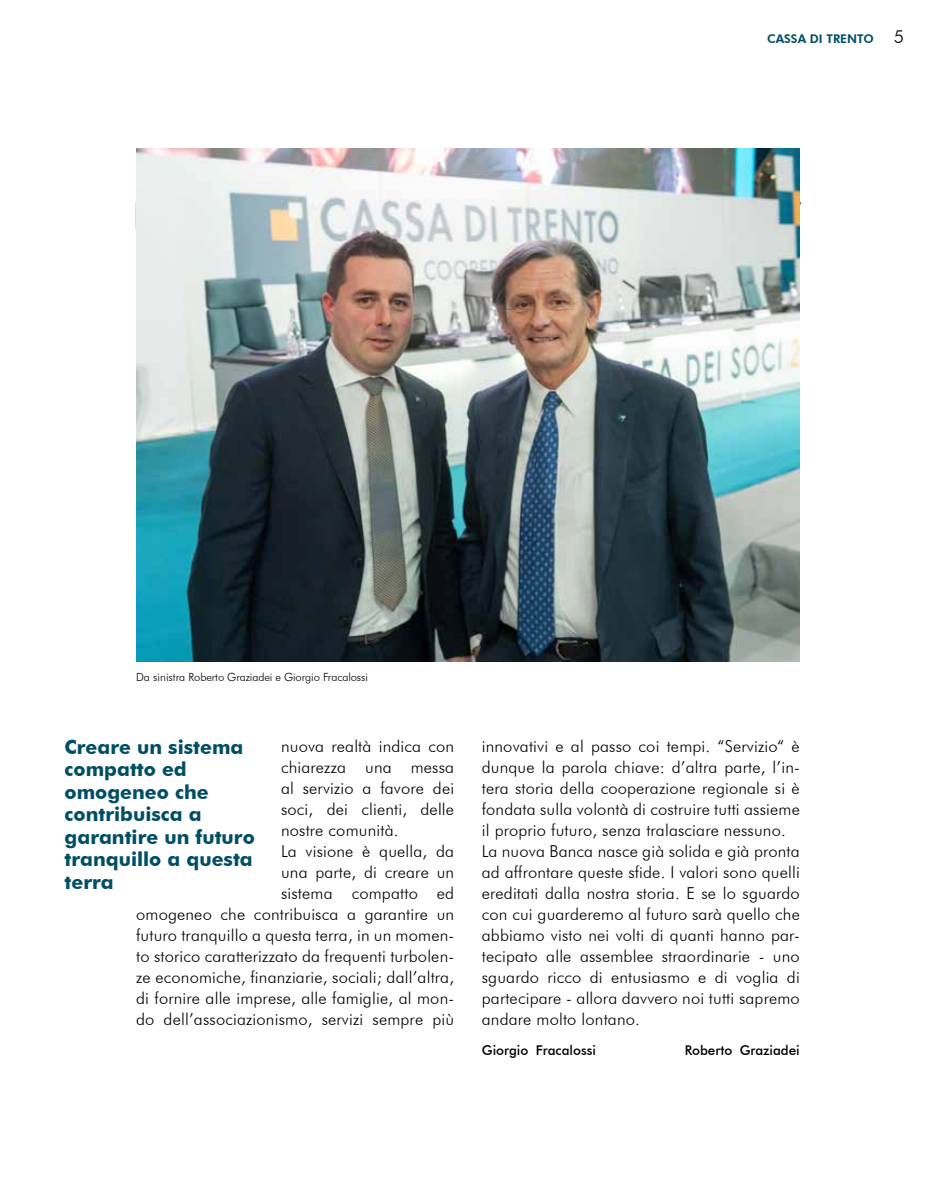
<style>
.page{position:relative;width:936px;height:1191px;background:#fff}
.page>*{position:absolute;margin:0;border:0;box-sizing:border-box;transform-origin:0 0}
.t1{font:700 19.5px/22.5px "Futura BT";color:#004e65}
.t2{font:300 16.5px/21px "Futura BT";letter-spacing:.01em;color:#000}
.t3{font:500 13.5px "Futura BT";color:#000}
.t4{font:800 12px "Futura BT";color:#004e65}
.t5{font:300 11.25px "Futura BT";letter-spacing:-.01em;color:#000}
.s1{font-weight:300;font-size:18px;color:#000}
</style>
<div class="page">
<img style="left:136px;top:149px;width:663px;height:512px">
<p class="t4" style="left:767px;top:31px;width:138px">CASSA DI TRENTO <span class="s1">5</span></p>
<p class="t5" style="left:136px;top:670px;width:233px">Da sinistra Roberto Graziadei e Giorgio Fracalossi</p>
<p class="t2" style="left:281px;top:735px;width:175px">nuova realtà indica con</p>
<p class="t2" style="left:281px;top:756px;width:175px">chiarezza una messa</p>
<p class="t2" style="left:281px;top:777px;width:175px">al servizio a favore dei</p>
<p class="t2" style="left:281px;top:798px;width:174px">soci, dei clienti, delle</p>
<p class="t2" style="left:281px;top:819px;width:119px">nostre comunità.</p>
<p class="t2" style="left:281px;top:840px;width:175px">La visione è quella, da</p>
<p class="t2" style="left:281px;top:861px;width:174px">una parte, di creare un</p>
<p class="t2" style="left:281px;top:882px;width:174px">sistema compatto ed</p>
<p class="t2" style="left:136px;top:903px;width:319px">omogeneo che contribuisca a garantire un</p>
<p class="t2" style="left:136px;top:924px;width:319px">futuro tranquillo a questa terra, in un momen-</p>
<p class="t2" style="left:136px;top:945px;width:319px">to storico caratterizzato da frequenti turbolen-</p>
<p class="t2" style="left:136px;top:966px;width:319px">ze economiche, finanziarie, sociali; dall’altra,</p>
<p class="t2" style="left:136px;top:987px;width:319px">di fornire alle imprese, alle famiglie, al mon-</p>
<p class="t2" style="left:136px;top:1008px;width:319px">do dell’associazionismo, servizi sempre più</p>
<p class="t1" style="left:65px;top:735px;width:192px">Creare un sistema compatto ed omogeneo che contribuisca a garantire un futuro tranquillo a questa terra</p>
<p class="t2" style="left:482px;top:735px;width:319px">innovativi e al passo coi tempi. “Servizio“ è dunque la parola chiave: d’altra parte, l’in&shy;tera storia della cooperazione regionale si è fondata sulla volontà di costruire tutti assieme il proprio futuro, senza tralasciare nessuno.<br>La nuova Banca nasce già solida e già pronta ad affrontare queste sfide. I valori sono quelli ereditati dalla nostra storia. E se lo sguardo con cui guarderemo al futuro sarà quello che abbiamo visto nei volti di quanti hanno par&shy;tecipato alle assemblee straordinarie - uno sguardo ricco di entusiasmo e di voglia di partecipare - allora davvero noi tutti sapremo andare molto lontano.</p>
<p class="t3" style="left:482px;top:1041px;width:116px">Giorgio Fracalossi</p>
<p class="t3" style="left:684px;top:1041px;width:117px">Roberto Graziadei</p>
</div>
